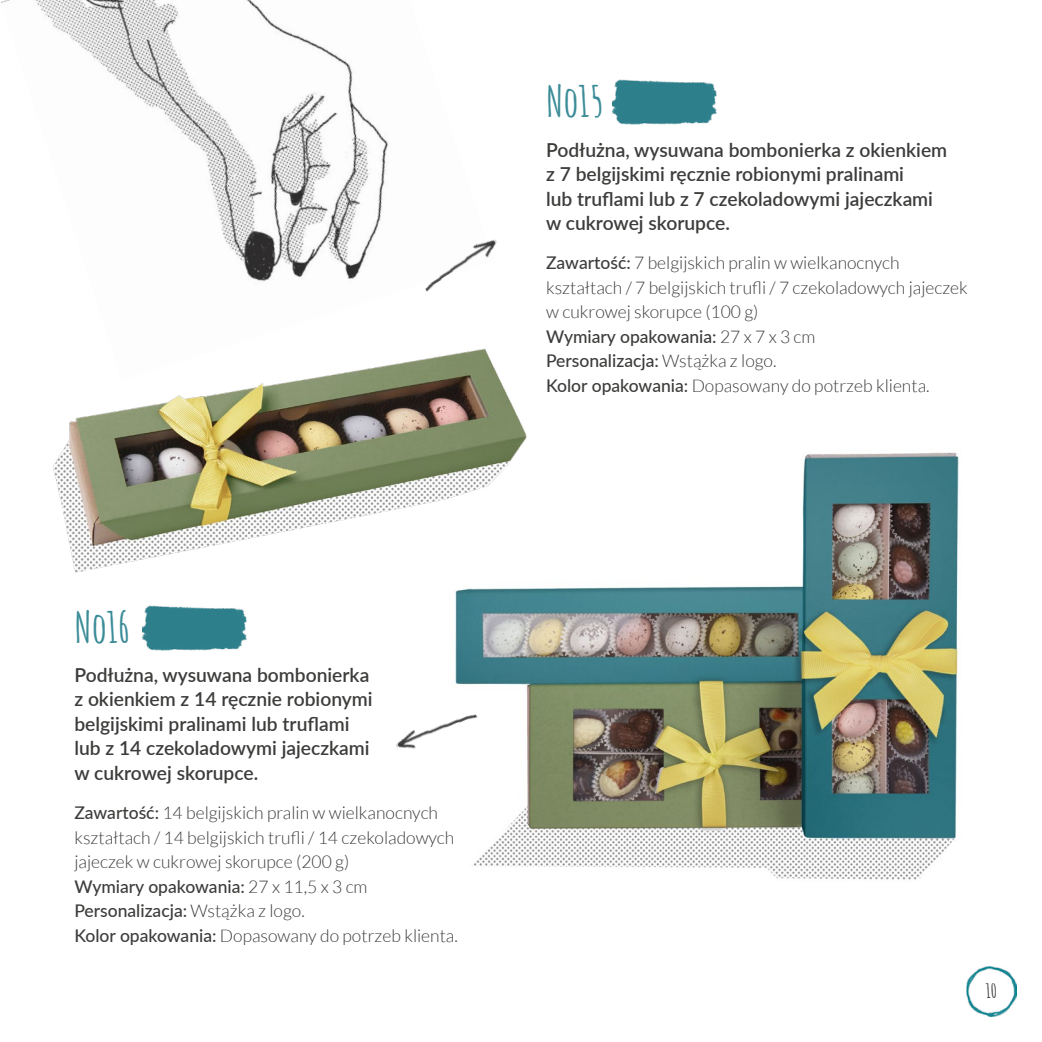
<style>
.page{position:relative;width:1042px;height:1042px;background:#fff}
.page>*{position:absolute;margin:0;border:0;box-sizing:border-box;transform-origin:0 0}
.t1{font:700 42px "Amatic SC";color:#3b8c98}
.t2{font:600 19.25px/24.5px "Lato";color:#3c3c3b}
.t3{font:700 19.25px "Amatic SC";color:#3c3c3b}
.t4{font:300 17.5px/24.5px "Lato";color:#3c3c3b}
.s1{font-weight:500}
</style>
<div class="page">
<img style="left:455px;top:452px;width:504px;height:428px">
<img style="left:53px;top:366px;width:538px;height:239px">
<img style="left:1px;top:0;width:492px;height:380px">
<img style="left:419px;top:234px;width:78px;height:60px">
<img style="left:396px;top:704px;width:82px;height:51px">
<img style="left:613px;top:79px;width:103px;height:45px">
<img style="left:143px;top:605px;width:103px;height:45px">
<img style="left:966px;top:966px;width:51px;height:50px">
<h1 class="t1" style="left:74px;top:595px;width:57px">No16</h1>
<p class="t2" style="left:74px;top:662px;width:300px">Podłużna, wysuwana bombonierka z okienkiem z 14 ręcznie robionymi belgijskimi pralinami lub truflami lub z 14 czekoladowymi jajeczkami w cukrowej skorupce.</p>
<p class="t4" style="left:74px;top:801px;width:385px"><span class="s1">Zawartość:</span> 14 belgijskich pralin w wielkanocnych kształtach / 14 belgijskich trufli / 14 czekoladowych jajeczek w cukrowej skorupce (200 g)<br><span class="s1">Wymiary opakowania:</span> 27 x 11,5 x 3 cm <span class="s1">Personalizacja:</span> Wstążka z logo.<br><span class="s1">Kolor opakowania:</span> Dopasowany do potrzeb klienta.</p>
<h1 class="t1" style="left:546px;top:69px;width:59px">No15</h1>
<p class="t2" style="left:546px;top:136px;width:403px">Podłużna, wysuwana bombonierka z okienkiem z 7 belgijskimi ręcznie robionymi pralinami<br>lub truflami lub z 7 czekoladowymi jajeczkami w cukrowej skorupce.</p>
<p class="t4" style="left:546px;top:251px;width:423px"><span class="s1">Zawartość:</span> 7 belgijskich pralin w wielkanocnych kształtach / 7 belgijskich trufli / 7 czekoladowych jajeczek w cukrowej skorupce (100 g)<br><span class="s1">Wymiary opakowania:</span> 27 x 7 x 3 cm<br><span class="s1">Personalizacja:</span> Wstążka z logo.<br><span class="s1">Kolor opakowania:</span> Dopasowany do potrzeb klienta.</p>
<p class="t3" style="left:986px;top:976px;width:13px">10</p>
</div>
